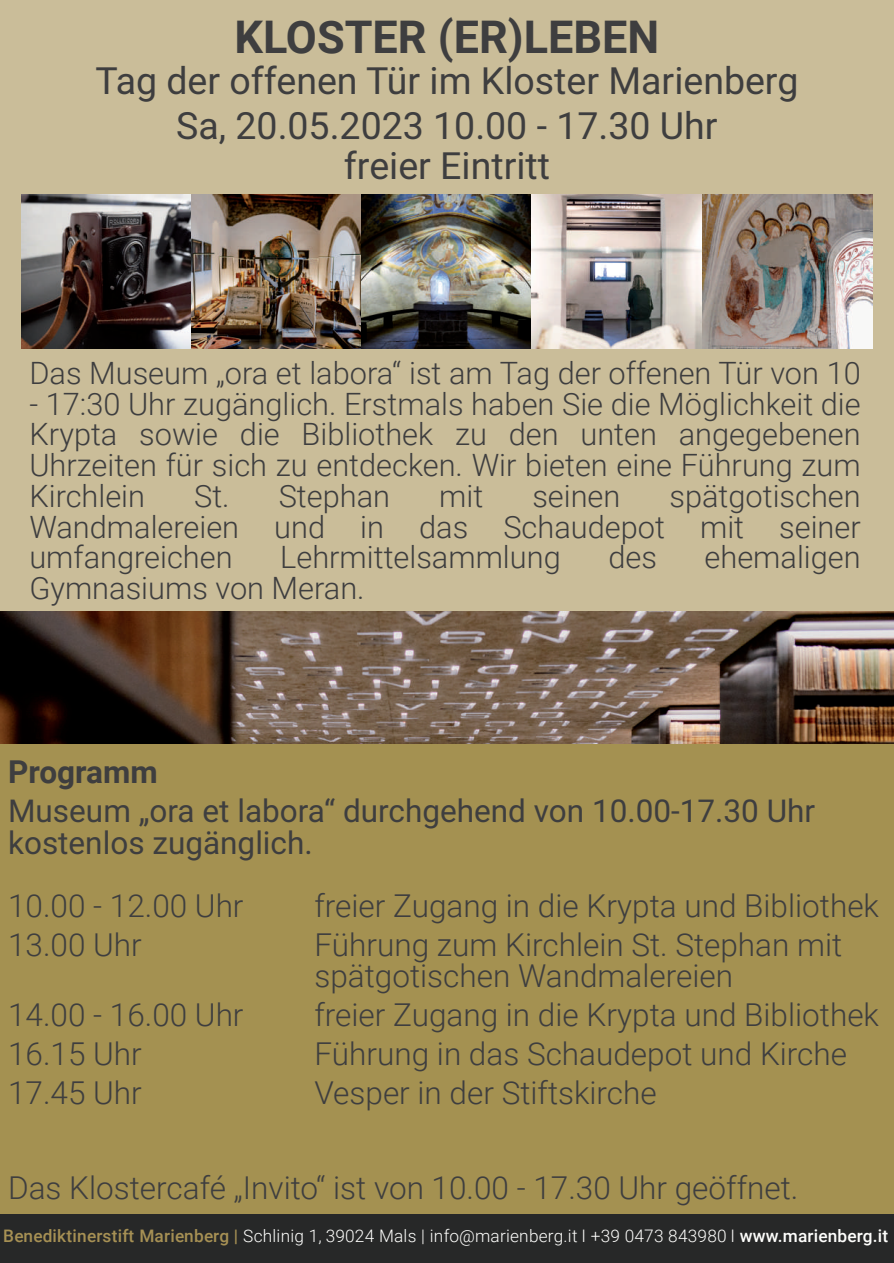
<style>
.page{position:relative;width:894px;height:1263px;background:#fff}
.page>*{position:absolute;margin:0;border:0;box-sizing:border-box;transform-origin:0 0}
.t1{font:700 45px "Roboto";color:#3e3e3f}
.t2{font:37.5px/45px "Roboto";color:#3e3e3f;text-align:center}
.t3{font:300 31.5px/31.5px "Roboto";color:#3e3e3f}
.t4{font:31.5px/31.5px "Roboto";color:#3e3e3f}
.t5{font:700 31.5px "Roboto";color:#3e3e3f}
.t6{font:300 30.75px/30.8px "Roboto";color:#3e3e3f;text-align:justify}
.t7{font:300 17.25px "Roboto";letter-spacing:.01em;color:#fefefc}
.s1{font-weight:500;color:#a69054}
.s2{font-weight:500}
</style>
<div class="page">
<div style="left:0;top:744px;width:893px;height:486px;background:#a49151"></div>
<div style="left:0;top:0;width:893px;height:744px;background:#cabd99"></div>
<img style="left:21px;top:194px;width:851px;height:154px">
<div style="left:0;top:1214px;width:893px;height:49px;background:#272828"></div>
<img style="left:0;top:612px;width:892px;height:132px">
<h1 class="t1" style="left:234px;top:20px;width:426px">KLOSTER (ER)LEBEN</h1>
<p class="t2" style="left:95px;top:62px;width:704px">Tag der offenen Tür im Kloster Marienberg<br>Sa, 20.05.2023 10.00 - 17.30 Uhr</p>
<p class="t2" style="left:343px;top:147px;width:208px">freier Eintritt</p>
<p class="t6" style="left:29px;top:361px;width:832px">Das Museum „ora et labora“ ist am Tag der offenen Tür von 10</p>
<p class="t6" style="left:29px;top:391px;width:832px">- 17:30 Uhr zugänglich. Erstmals haben Sie die Möglichkeit die Krypta sowie die Bibliothek zu den unten angegebenen Uhrzeiten für sich zu entdecken. Wir bieten eine Führung zum Kirchlein</p>
<p class="t6" style="left:29px;top:484px;width:832px;text-indent:640px">spätgotischen Wandmalereien und in das Schaudepot mit seiner umfangreichen</p>
<p class="t6" style="left:194px;top:484px;width:197px">St. Stephan</p>
<p class="t6" style="left:439px;top:484px;width:46px">mit</p>
<p class="t6" style="left:532px;top:484px;width:90px">seinen</p>
<p class="t6" style="left:280px;top:545px;width:282px">Lehrmittelsammlung</p>
<p class="t6" style="left:608px;top:545px;width:50px">des</p>
<p class="t6" style="left:704px;top:545px;width:157px">ehemaligen</p>
<p class="t6" style="left:29px;top:576px;width:336px">Gymnasiums von Meran.</p>
<p class="t5" style="left:8px;top:760px;width:151px">Programm</p>
<p class="t4" style="left:8px;top:799px;width:808px">Museum „ora et labora“ durchgehend von 10.00-17.30 Uhr kostenlos zugänglich.</p>
<p class="t3" style="left:8px;top:893px;width:237px">10.00 - 12.00 Uhr</p>
<p class="t3" style="left:314px;top:893px;width:566px">freier Zugang in die Krypta und Bibliothek</p>
<p class="t3" style="left:8px;top:932px;width:135px">13.00 Uhr</p>
<p class="t3" style="left:314px;top:932px;width:529px">Führung zum Kirchlein St. Stephan mit spätgotischen Wandmalereien</p>
<p class="t3" style="left:8px;top:1003px;width:237px">14.00 - 16.00 Uhr</p>
<p class="t3" style="left:314px;top:1003px;width:566px">freier Zugang in die Krypta und Bibliothek</p>
<p class="t3" style="left:8px;top:1042px;width:135px">16.15 Uhr</p>
<p class="t3" style="left:314px;top:1042px;width:534px">Führung in das Schaudepot und Kirche</p>
<p class="t3" style="left:8px;top:1081px;width:135px">17.45 Uhr</p>
<p class="t3" style="left:314px;top:1081px;width:343px">Vesper in der Stiftskirche</p>
<p class="t3" style="left:8px;top:1175px;width:791px">Das Klostercafé „Invito“ ist von 10.00 - 17.30 Uhr geöffnet.</p>
<p class="t7" style="left:3px;top:1229px;width:886px"><span class="s1">Benediktinerstift Marienberg |</span> Schlinig 1, 39024 Mals | info@marienberg.it I +39 0473 843980 I <span class="s2">www.marienberg.it</span></p>
</div>
